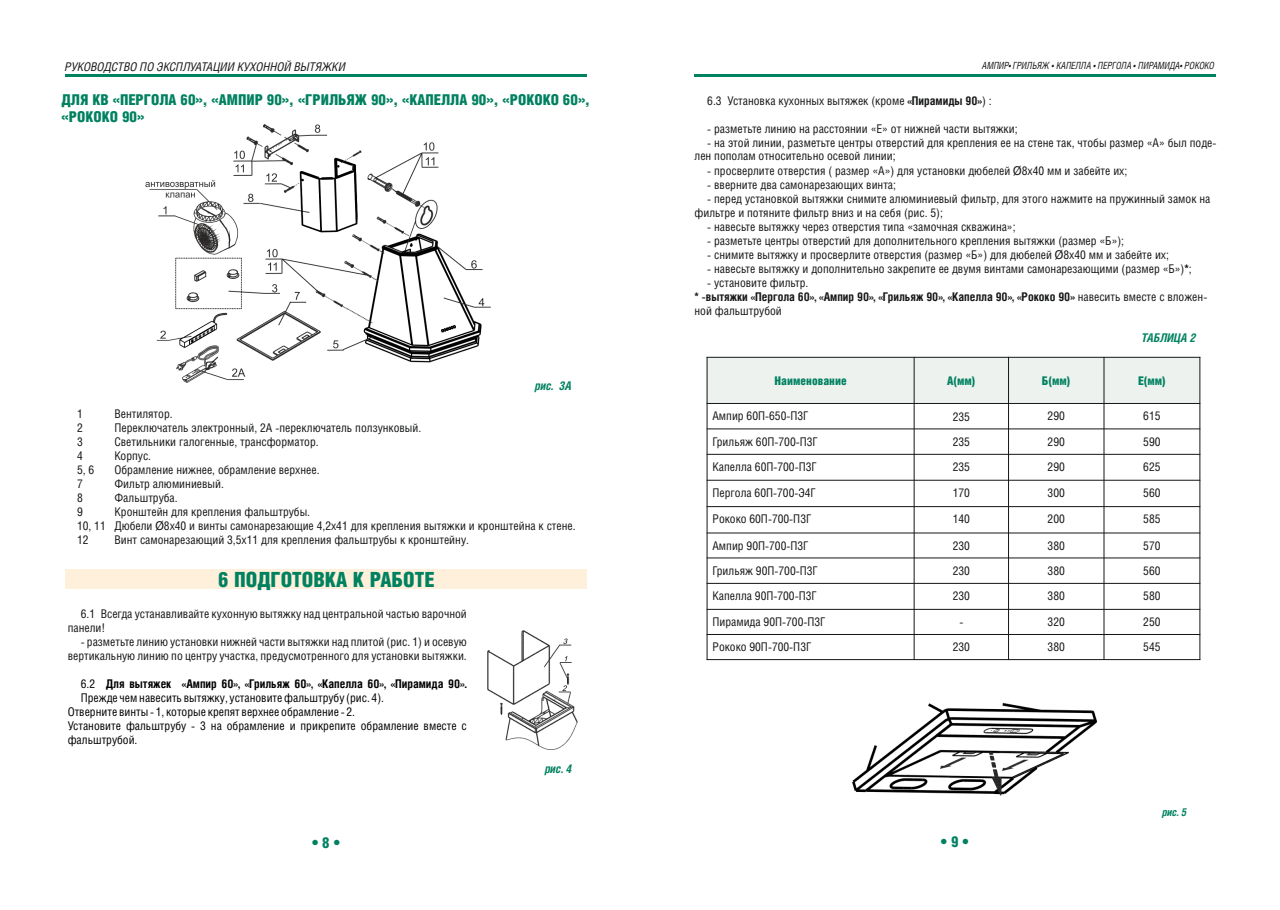
<style>
.page{position:relative;width:1280px;height:910px;background:#fff}
.page>*{position:absolute;margin:0;border:0;box-sizing:border-box;transform-origin:0 0}
.t1{font:21px "Helios Cond Black C";color:#008160}
.t2{font:15px/16.6px "Helios Cond Black C";color:#008160}
.t3{font:12px/14px "Helios Cond C";color:#151616}
.t4{font:12px "Helios Cond C";color:#000}
.t5{font:700 12px/14px "Helios Cond C";color:#151616}
.t6{font:700 12px "Helios Cond C";color:#000}
.t7{font:italic 12px "Helios Cond C";color:#151616}
.t8{font:12px "Helios Cond Black C";color:#008160}
.t9{font:italic 700 12px "Helios Cond C";color:#008160}
.t10{font:italic 700 10.8px "Helios Cond C";color:#008160}
.t11{font:italic 9.9px "Helios Cond C";color:#151616;scale:.9 1}
.s1{font-family:"Tahoma"}
.s2{font-weight:400}
.s3{font-weight:700}
</style>
<div class="page">
<hr style="left:694px;top:74px;width:522px;height:3px;background:#008160">
<hr style="left:65px;top:74px;width:521px;height:3px;background:#008160">
<div style="left:65px;top:570px;width:522px;height:19px;background:#fff0db"></div>
<div style="left:706px;top:358px;width:493px;height:46px;background:#edf2ef"></div>
<hr style="left:707px;top:357px;width:1px;height:303px;background:#151616">
<hr style="left:914px;top:357px;width:1px;height:303px;background:#151616">
<hr style="left:1008px;top:357px;width:1px;height:303px;background:#151616">
<hr style="left:1103px;top:357px;width:1px;height:303px;background:#151616">
<hr style="left:1199px;top:357px;width:1px;height:303px;background:#151616">
<hr style="left:707px;top:659px;width:493px;height:1px;background:#151616">
<hr style="left:707px;top:634px;width:493px;height:1px;background:#151616">
<hr style="left:707px;top:609px;width:493px;height:1px;background:#151616">
<hr style="left:707px;top:583px;width:493px;height:1px;background:#151616">
<hr style="left:707px;top:557px;width:493px;height:1px;background:#151616">
<hr style="left:707px;top:533px;width:493px;height:1px;background:#151616">
<hr style="left:707px;top:506px;width:493px;height:1px;background:#151616">
<hr style="left:707px;top:480px;width:493px;height:1px;background:#151616">
<hr style="left:707px;top:454px;width:493px;height:1px;background:#151616">
<hr style="left:707px;top:428px;width:493px;height:1px;background:#151616">
<hr style="left:707px;top:403px;width:493px;height:1px;background:#151616">
<hr style="left:707px;top:357px;width:493px;height:1px;background:#151616">
<img style="left:488px;top:631px;width:89px;height:118px">
<img style="left:145px;top:124px;width:345px;height:258px">
<img style="left:852px;top:704px;width:244px;height:91px">
<p class="t7" style="left:65px;top:61px;width:282px">РУКОВОДСТВО ПО ЭКСПЛУАТАЦИИ КУХОННОЙ ВЫТЯЖКИ</p>
<p class="t11" style="left:982px;top:61px;width:259px">АМПИР• ГРИЛЬЯЖ • КАПЕЛЛА • ПЕРГОЛА • ПИРАМИДА• РОКОКО</p>
<p class="t2" style="left:62px;top:92px;width:530px">ДЛЯ КВ «ПЕРГОЛА 60», «АМПИР 90», «ГРИЛЬЯЖ 90», «КАПЕЛЛА 90», «РОКОКО 60», «РОКОКО 90»</p>
<p class="t9" style="left:535px;top:380px;width:38px">рис. 3А</p>
<p class="t3" style="left:77px;top:408px;width:7px">1</p>
<p class="t3" style="left:114px;top:408px;width:60px">Вентилятор.</p>
<p class="t3" style="left:77px;top:422px;width:7px">2</p>
<p class="t3" style="left:114px;top:422px;width:308px">Переключатель электронный, 2А -переключатель ползунковый.</p>
<p class="t3" style="left:77px;top:436px;width:7px">3</p>
<p class="t3" style="left:114px;top:436px;width:206px">Светильники галогенные, трансформатор.</p>
<p class="t3" style="left:77px;top:450px;width:7px">4</p>
<p class="t3" style="left:114px;top:450px;width:38px">Корпус.</p>
<p class="t3" style="left:77px;top:464px;width:19px">5, 6</p>
<p class="t3" style="left:114px;top:464px;width:207px">Обрамление нижнее, обрамление верхнее.</p>
<p class="t3" style="left:77px;top:477px;width:7px">7</p>
<p class="t3" style="left:114px;top:477px;width:111px">Фильтр алюминиевый.</p>
<p class="t3" style="left:77px;top:491px;width:7px">8</p>
<p class="t3" style="left:114px;top:491px;width:65px">Фальштруба.</p>
<p class="t3" style="left:77px;top:505px;width:7px">9</p>
<p class="t3" style="left:77px;top:505px;width:500px;text-indent:37px">Кронштейн для крепления фальштрубы.<br>10, 11 Дюбели <span class="s1">Ø</span>8х40 и винты самонарезающие 4,2х41 для крепления вытяжки и кронштейна к стене.<br>12</p>
<p class="t3" style="left:114px;top:534px;width:356px">Винт самонарезающий 3,5х11 для крепления фальштрубы к кронштейну.</p>
<h1 class="t1" style="left:218px;top:570px;width:218px">6 ПОДГОТОВКА К РАБОТЕ</h1>
<p class="t3" style="left:68px;top:608px;width:401px;text-indent:13px">6.1 Всегда устанавливайте кухонную вытяжку над центральной частью варочной панели!</p>
<p class="t3" style="left:68px;top:636px;width:401px;text-align:right">- разметьте линию установки нижней части вытяжки над плитой (рис. 1) и осевую вертикальную линию по центру участка, предусмотренного для установки вытяжки.</p>
<p class="t6" style="left:81px;top:678px;width:387px"><span class="s2">6.2</span> Для вытяжек «Ампир 60 , «Грильяж 60 «Капелла 60 , «Пирамида 90 .</p>
<p class="t4" style="left:81px;top:693px;width:305px">Прежде чем навесить вытяжку, установите фальштрубу (рис. 4).</p>
<p class="t4" style="left:68px;top:707px;width:289px">Отверните винты- 1, которые крепят верхнее обрамление - 2.</p>
<p class="t4" style="left:68px;top:721px;width:401px">Установите фальштрубу - 3 на обрамление и прикрепите обрамление вместе с</p>
<p class="t4" style="left:68px;top:735px;width:71px">фальштрубой.</p>
<p class="t5" style="left:234px;top:678px;width:6px">»</p>
<p class="t5" style="left:307px;top:678px;width:8px">»,</p>
<p class="t5" style="left:380px;top:678px;width:6px">»</p>
<p class="t5" style="left:460px;top:678px;width:6px">»</p>
<p class="t9" style="left:545px;top:763px;width:29px">рис. 4</p>
<p class="t3" style="left:707px;top:94px;width:286px">6.3 Установка кухонных вытяжек (кроме <span class="s3">«Пирамиды 90</span> :</p>
<p class="t3" style="left:707px;top:122px;width:312px">- разметьте линию на расстоянии «Е» от нижней части вытяжки;</p>
<p class="t3" style="left:694px;top:136px;width:523px;text-indent:13px">- на этой линии, разметьте центры отверстий для крепления ее на стене так, чтобы размер «А» был поде&shy;лен пополам относительно осевой линии;</p>
<p class="t3" style="left:707px;top:164px;width:421px">- просверлите отверстия ( размер «А») для установки дюбелей <span class="s1">Ø</span>8х40 мм и забейте их;</p>
<p class="t3" style="left:707px;top:178px;width:190px">- вверните два самонарезающих винта;</p>
<p class="t3" style="left:694px;top:192px;width:517px;text-indent:13px">- перед установкой вытяжки снимите алюминиевый фильтр, для этого нажмите на пружинный замок на фильтре и потяните фильтр вниз и на себя (рис. 5);</p>
<p class="t3" style="left:707px;top:220px;width:310px">- навесьте вытяжку через отверстия типа «замочная скважина»;</p>
<p class="t3" style="left:707px;top:234px;width:418px">- разметьте центры отверстий для дополнительного крепления вытяжки (размер «Б»);</p>
<p class="t3" style="left:707px;top:249px;width:463px">- снимите вытяжку и просверлите отверстия (размер «Б») для дюбелей <span class="s1">Ø</span>8х40 мм и забейте их;</p>
<p class="t3" style="left:707px;top:263px;width:486px">- навесьте вытяжку и дополнительно закрепите ее двумя винтами самонарезающими (размер «Б»)<span class="s3">*</span>;</p>
<p class="t5" style="left:694px;top:276px;width:514px;text-indent:13px"><span class="s2">- установите фильтр.<br></span>* -вытяжки «Пергола 60 , «Ампир 90 , «Грильяж 90 , «Капелла 90 , «Рококо 90» <span class="s2">навесить вместе с вложен-</span></p>
<p class="t5" style="left:977px;top:94px;width:10px">»<span class="s2">)</span></p>
<p class="t5" style="left:810px;top:290px;width:6px">»</p>
<p class="t5" style="left:869px;top:290px;width:6px">»</p>
<p class="t5" style="left:938px;top:290px;width:6px">»</p>
<p class="t5" style="left:1008px;top:290px;width:6px">»</p>
<p class="t3" style="left:694px;top:305px;width:89px">ной фальштрубой</p>
<p class="t9" style="left:1141px;top:332px;width:56px">ТАБЛИЦА 2</p>
<p class="t8" style="left:774px;top:375px;width:74px">Наименование</p>
<p class="t8" style="left:947px;top:375px;width:30px">А(мм)</p>
<p class="t8" style="left:1042px;top:375px;width:30px">Б(мм)</p>
<p class="t8" style="left:1138px;top:375px;width:29px">Е(мм)</p>
<p class="t3" style="left:712px;top:410px;width:97px">Ампир 60П-650-П3Г</p>
<p class="t3" style="left:953px;top:410px;width:19px">235</p>
<p class="t3" style="left:1048px;top:410px;width:19px">290</p>
<p class="t3" style="left:1143px;top:410px;width:19px">615</p>
<p class="t3" style="left:712px;top:435px;width:107px">Грильяж 60П-700-П3Г</p>
<p class="t3" style="left:953px;top:435px;width:19px">235</p>
<p class="t3" style="left:1048px;top:435px;width:19px">290</p>
<p class="t3" style="left:1143px;top:435px;width:19px">590</p>
<p class="t3" style="left:712px;top:461px;width:106px">Капелла 60П-700-П3Г</p>
<p class="t3" style="left:953px;top:461px;width:19px">235</p>
<p class="t3" style="left:1048px;top:461px;width:19px">290</p>
<p class="t3" style="left:1143px;top:461px;width:19px">625</p>
<p class="t3" style="left:712px;top:487px;width:105px">Пергола 60П-700-Э4Г</p>
<p class="t3" style="left:953px;top:487px;width:19px">170</p>
<p class="t3" style="left:1048px;top:487px;width:19px">300</p>
<p class="t3" style="left:1143px;top:487px;width:19px">560</p>
<p class="t3" style="left:712px;top:513px;width:100px">Рококо 60П-700-П3Г</p>
<p class="t3" style="left:953px;top:513px;width:19px">140</p>
<p class="t3" style="left:1048px;top:513px;width:19px">200</p>
<p class="t3" style="left:1143px;top:513px;width:19px">585</p>
<p class="t3" style="left:712px;top:539px;width:97px">Ампир 90П-700-П3Г</p>
<p class="t3" style="left:953px;top:539px;width:19px">230</p>
<p class="t3" style="left:1048px;top:539px;width:19px">380</p>
<p class="t3" style="left:1143px;top:539px;width:19px">570</p>
<p class="t3" style="left:712px;top:564px;width:107px">Грильяж 90П-700-П3Г</p>
<p class="t3" style="left:953px;top:564px;width:19px">230</p>
<p class="t3" style="left:1048px;top:564px;width:19px">380</p>
<p class="t3" style="left:1143px;top:564px;width:19px">560</p>
<p class="t3" style="left:712px;top:590px;width:106px">Капелла 90П-700-П3Г</p>
<p class="t3" style="left:953px;top:590px;width:19px">230</p>
<p class="t3" style="left:1048px;top:590px;width:19px">380</p>
<p class="t3" style="left:1143px;top:590px;width:19px">580</p>
<p class="t3" style="left:712px;top:616px;width:114px">Пирамида 90П-700-П3Г</p>
<p class="t3" style="left:959px;top:616px;width:6px">-</p>
<p class="t3" style="left:1048px;top:616px;width:19px">320</p>
<p class="t3" style="left:1143px;top:616px;width:19px">250</p>
<p class="t3" style="left:712px;top:641px;width:100px">Рококо 90П-700-П3Г</p>
<p class="t3" style="left:953px;top:641px;width:19px">230</p>
<p class="t3" style="left:1048px;top:641px;width:19px">380</p>
<p class="t3" style="left:1143px;top:641px;width:19px">545</p>
<p class="t10" style="left:1162px;top:808px;width:26px">рис. 5</p>
<p class="t2" style="left:312px;top:834px;width:29px">• 8 •</p>
<p class="t2" style="left:941px;top:834px;width:29px">• 9 •</p>
</div>
